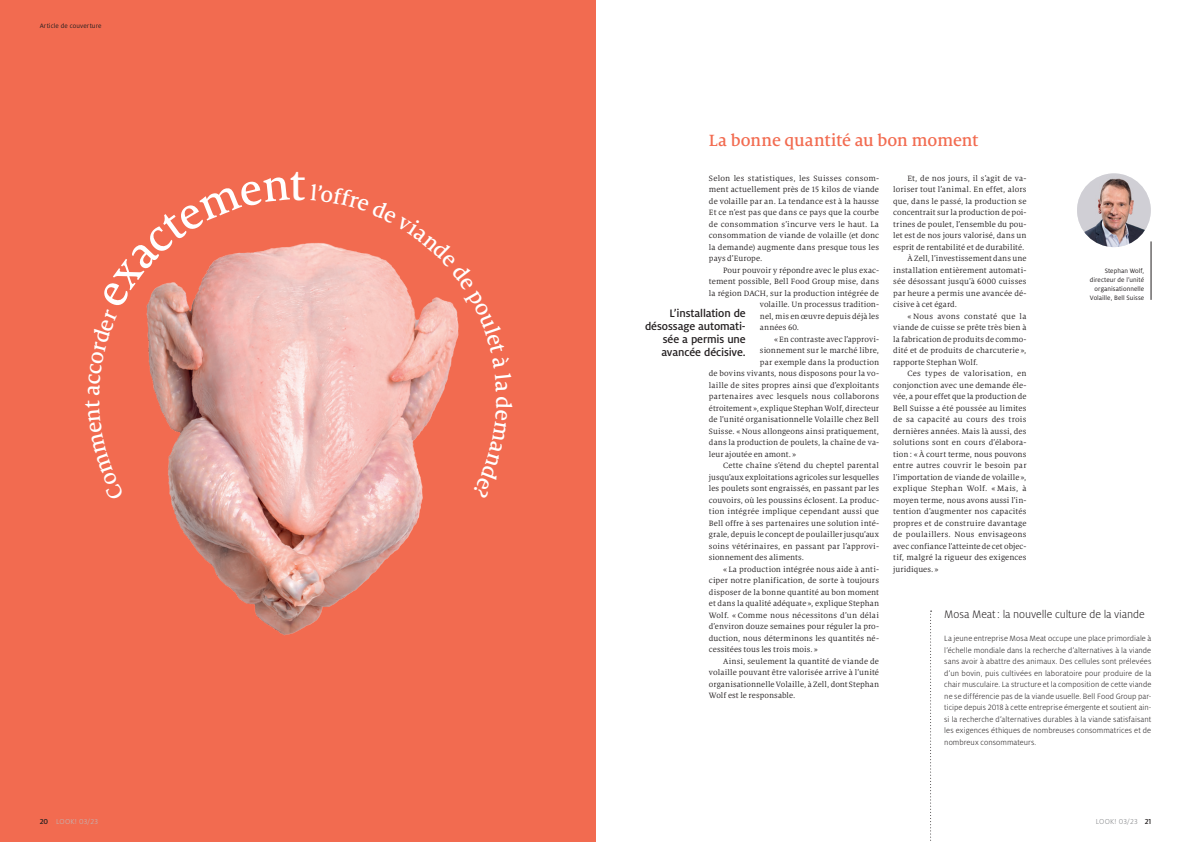
<style>
.page{position:relative;width:1191px;height:842px;background:#fff}
.page>*{position:absolute;margin:0;border:0;box-sizing:border-box;transform-origin:0 0}
.t1{font:500 46px "Milo Serif Pro";color:#fff}
.t2{font:500 18px "Milo Serif Pro";letter-spacing:-.01em;color:#f26b50}
.t3{font:500 12px/13px "Milo Pro";letter-spacing:-.01em;color:#231f20;text-align:right}
.t4{font:300 12px "Milo Pro";letter-spacing:-.005em;color:#231f20}
.t5{font:8.5px/11.5px "Milo Serif Pro";letter-spacing:.015em;color:#231f20;text-align:justify}
.t6{font:300 8.5px/11.5px "Milo Pro";letter-spacing:.005em;color:#231f20;text-align:justify}
.t7{font:8.5px "Milo Serif Pro";letter-spacing:.035em;color:#231f20}
.t8{font:8.5px "Milo Serif Pro";letter-spacing:.04em;color:#231f20}
.t9{font:300 8px "Milo Pro";letter-spacing:.025em;color:#bcbdc0}
.t10{font:300 8px "Milo Pro";letter-spacing:.025em;color:#808285}
.t11{font:7px/9px "Milo Pro";letter-spacing:.01em;color:#231f20;text-align:right}
.s1{font-weight:500;color:#231f20}
</style>
<div class="page">
<div style="left:0;top:0;width:595px;height:842px;background:#f26b50"></div>
<img style="left:171px;top:243px;width:252px;height:393px">
<img style="left:1077px;top:173px;width:73px;height:74px;border-radius:37px">
<svg style="left:930px;top:611px;width:1px;height:230px"></svg>
<hr style="left:1150px;top:241px;width:1px;height:59px;background:#231f20">
<svg style="left:146px;top:243px;width:144px;height:257px"></svg>
<svg style="left:311px;top:243px;width:148px;height:256px"></svg>
<p class="t11" style="left:40px;top:22px;width:63px">Article de couverture</p>
<h1 class="t1" style="left:289px;top:159px;width:18px">t</h1>
<h2 class="t2" style="left:709px;top:130px;width:271px">La bonne quantité au bon moment</h2>
<p class="t5" style="left:709px;top:172px;width:172px">Selon les statistiques, les Suisses consom&shy;ment actuellement près de 15 kilos de viande de volaille par an. La tendance est à la hausse Et ce n’est pas que dans ce pays que la courbe de consommation s’incurve vers le haut. La consommation de viande de volaille (et donc la demande) augmente dans presque tous les pays d’Europe.</p>
<p class="t5" style="left:723px;top:264px;width:157px">Pour pouvoir y répondre avec le plus exac-</p>
<p class="t5" style="left:709px;top:276px;width:172px">tement possible, Bell Food Group mise, dans</p>
<p class="t5" style="left:709px;top:287px;width:172px">la région DACH, sur la production intégrée de</p>
<p class="t5" style="left:760px;top:299px;width:121px">volaille. Un processus tradition-</p>
<p class="t5" style="left:760px;top:310px;width:121px">nel, mis en œuvre depuis déjà les</p>
<p class="t5" style="left:760px;top:322px;width:41px">années 60.</p>
<p class="t5" style="left:774px;top:333px;width:106px">«En contraste avec l’approvi-</p>
<p class="t5" style="left:760px;top:345px;width:121px">sionnement sur le marché libre,</p>
<p class="t5" style="left:760px;top:356px;width:121px">par exemple dans la production</p>
<p class="t5" style="left:709px;top:368px;width:172px">de bovins vivants, nous disposons pour la vo-</p>
<p class="t5" style="left:709px;top:379px;width:172px">laille de sites propres ainsi que d’exploitants</p>
<p class="t5" style="left:709px;top:391px;width:172px">partenaires avec lesquels nous collaborons</p>
<p class="t5" style="left:709px;top:402px;width:172px">étroitement », explique Stephan Wolf, directeur</p>
<p class="t5" style="left:709px;top:414px;width:172px">de l’unité organisationnelle Volaille chez Bell</p>
<p class="t5" style="left:709px;top:425px;width:172px">Suisse. «Nous allongeons ainsi pratiquement,</p>
<p class="t5" style="left:709px;top:437px;width:172px">dans la production de poulets, la chaîne de va-</p>
<p class="t5" style="left:709px;top:448px;width:89px">leur ajoutée en amont. »</p>
<p class="t5" style="left:723px;top:460px;width:157px">Cette chaîne s’étend du cheptel parental</p>
<p class="t5" style="left:709px;top:471px;width:172px">jusqu’aux exploitations agricoles sur lesquelles</p>
<p class="t5" style="left:709px;top:483px;width:172px">les poulets sont engraissés, en passant par les</p>
<p class="t5" style="left:709px;top:494px;width:172px">couvoirs, où les poussins éclosent. La produc-</p>
<p class="t5" style="left:709px;top:506px;width:172px">tion intégrée implique cependant aussi que</p>
<p class="t5" style="left:709px;top:517px;width:172px">Bell offre à ses partenaires une solution inté-</p>
<p class="t5" style="left:709px;top:529px;width:172px">grale, depuis le concept de poulailler jusqu’aux</p>
<p class="t5" style="left:709px;top:540px;width:172px">soins vétérinaires, en passant par l’approvi-</p>
<p class="t5" style="left:709px;top:552px;width:97px">sionnement des aliments.</p>
<p class="t5" style="left:723px;top:563px;width:157px">« La production intégrée nous aide à anti-</p>
<p class="t5" style="left:709px;top:575px;width:172px">ciper notre planification, de sorte à toujours</p>
<p class="t5" style="left:709px;top:586px;width:172px">disposer de la bonne quantité au bon moment</p>
<p class="t5" style="left:709px;top:598px;width:172px">et dans la qualité adéquate », explique Stephan</p>
<p class="t5" style="left:709px;top:609px;width:172px">Wolf. « Comme nous nécessitons d’un délai</p>
<p class="t5" style="left:709px;top:621px;width:172px">d’environ douze semaines pour réguler la pro-</p>
<p class="t5" style="left:709px;top:632px;width:172px">duction, nous déterminons les quantités né-</p>
<p class="t5" style="left:709px;top:644px;width:111px">cessitées tous les trois mois. »</p>
<p class="t5" style="left:723px;top:655px;width:157px">Ainsi, seulement la quantité de viande de</p>
<p class="t5" style="left:709px;top:667px;width:172px">volaille pouvant être valorisée arrive à l’unité</p>
<p class="t5" style="left:709px;top:678px;width:172px">organisationnelle Volaille, à Zell, dont Stephan</p>
<p class="t5" style="left:709px;top:690px;width:88px">Wolf est le responsable.</p>
<p class="t5" style="left:907px;top:172px;width:121px">Et, de nos jours, il s’agit de va-</p>
<p class="t5" style="left:893px;top:184px;width:135px">loriser tout l’animal. En effet, alors</p>
<p class="t5" style="left:893px;top:195px;width:135px">que, dans le passé, la production se</p>
<p class="t5" style="left:893px;top:207px;width:135px">concentrait sur la production de poi-</p>
<p class="t5" style="left:893px;top:218px;width:135px">trines de poulet, l’ensemble du pou-</p>
<p class="t5" style="left:893px;top:230px;width:135px">let est de nos jours valorisé, dans un</p>
<p class="t5" style="left:893px;top:241px;width:133px">esprit de rentabilité et de durabilité.</p>
<p class="t5" style="left:907px;top:253px;width:121px">À Zell, l’investissement dans une</p>
<p class="t5" style="left:893px;top:264px;width:135px">installation entièrement automati-</p>
<p class="t5" style="left:893px;top:276px;width:135px">sée désossant jusqu’à 6000 cuisses</p>
<p class="t5" style="left:893px;top:287px;width:135px">par heure a permis une avancée dé-</p>
<p class="t5" style="left:893px;top:299px;width:65px">cisive à cet égard.</p>
<p class="t5" style="left:907px;top:310px;width:121px">« Nous avons constaté que la</p>
<p class="t5" style="left:893px;top:322px;width:135px">viande de cuisse se prête très bien à</p>
<p class="t5" style="left:893px;top:333px;width:135px">la fabrication de produits de commo-</p>
<p class="t5" style="left:893px;top:345px;width:135px">dité et de produits de charcuterie »,</p>
<p class="t5" style="left:893px;top:356px;width:86px">rapporte Stephan Wolf.</p>
<p class="t8" style="left:907px;top:369px;width:121px">Ces types de valorisation, en</p>
<p class="t5" style="left:893px;top:379px;width:135px">conjonction avec une demande éle-</p>
<p class="t5" style="left:893px;top:391px;width:135px">vée, a pour effet que la production de</p>
<p class="t5" style="left:893px;top:402px;width:135px">Bell Suisse a été poussée au limites</p>
<p class="t5" style="left:893px;top:414px;width:135px">de sa capacité au cours des trois</p>
<p class="t5" style="left:893px;top:425px;width:135px">dernières années. Mais là aussi, des</p>
<p class="t5" style="left:893px;top:437px;width:135px">solutions sont en cours d’élabora-</p>
<p class="t5" style="left:893px;top:448px;width:135px">tion: «À court terme, nous pouvons</p>
<p class="t5" style="left:893px;top:460px;width:135px">entre autres couvrir le besoin par</p>
<p class="t5" style="left:893px;top:471px;width:135px">l’importation de viande de volaille »,</p>
<p class="t7" style="left:893px;top:484px;width:135px">explique Stephan Wolf. « Mais, à</p>
<p class="t5" style="left:893px;top:494px;width:135px">moyen terme, nous avons aussi l’in-</p>
<p class="t5" style="left:893px;top:506px;width:135px">tention d’augmenter nos capacités</p>
<p class="t5" style="left:893px;top:517px;width:135px">propres et de construire davantage</p>
<p class="t5" style="left:893px;top:529px;width:135px">de poulaillers. Nous envisageons</p>
<p class="t5" style="left:893px;top:540px;width:135px">avec confiance l’atteinte de cet objec-</p>
<p class="t5" style="left:893px;top:552px;width:135px">tif, malgré la rigueur des exigences</p>
<p class="t5" style="left:893px;top:563px;width:47px">juridiques. »</p>
<p class="t11" style="left:1089px;top:267px;width:56px">Stephan Wolf, directeur de l’unité organisationnelle<br>Volaille, Bell Suisse</p>
<h3 class="t3" style="left:645px;top:307px;width:102px">L’installation de désossage automati&shy;sée a permis une avancée décisive.</h3>
<h3 class="t4" style="left:944px;top:608px;width:202px">Mosa Meat: la nouvelle culture de la viande</h3>
<p class="t6" style="left:944px;top:633px;width:208px">La jeune entreprise Mosa Meat occupe une place primordiale à l’échelle mondiale dans la recherche d’alternatives à la viande sans avoir à abattre des animaux. Des cellules sont prélevées d’un bovin, puis cultivées en laboratoire pour produire de la chair musculaire. La structure et la composition de cette viande ne se différencie pas de la viande usuelle. Bell Food Group par&shy;ticipe depuis 2018 à cette entreprise émergente et soutient ain&shy;si la recherche d’alternatives durables à la viande satisfaisant les exigences éthiques de nombreuses consommatrices et de nombreux consommateurs.</p>
<p class="t9" style="left:40px;top:817px;width:60px"><span class="s1">20</span> LOOK! 03/23</p>
<p class="t10" style="left:1095px;top:817px;width:57px">LOOK! 03/23 <span class="s1">21</span></p>
</div>
